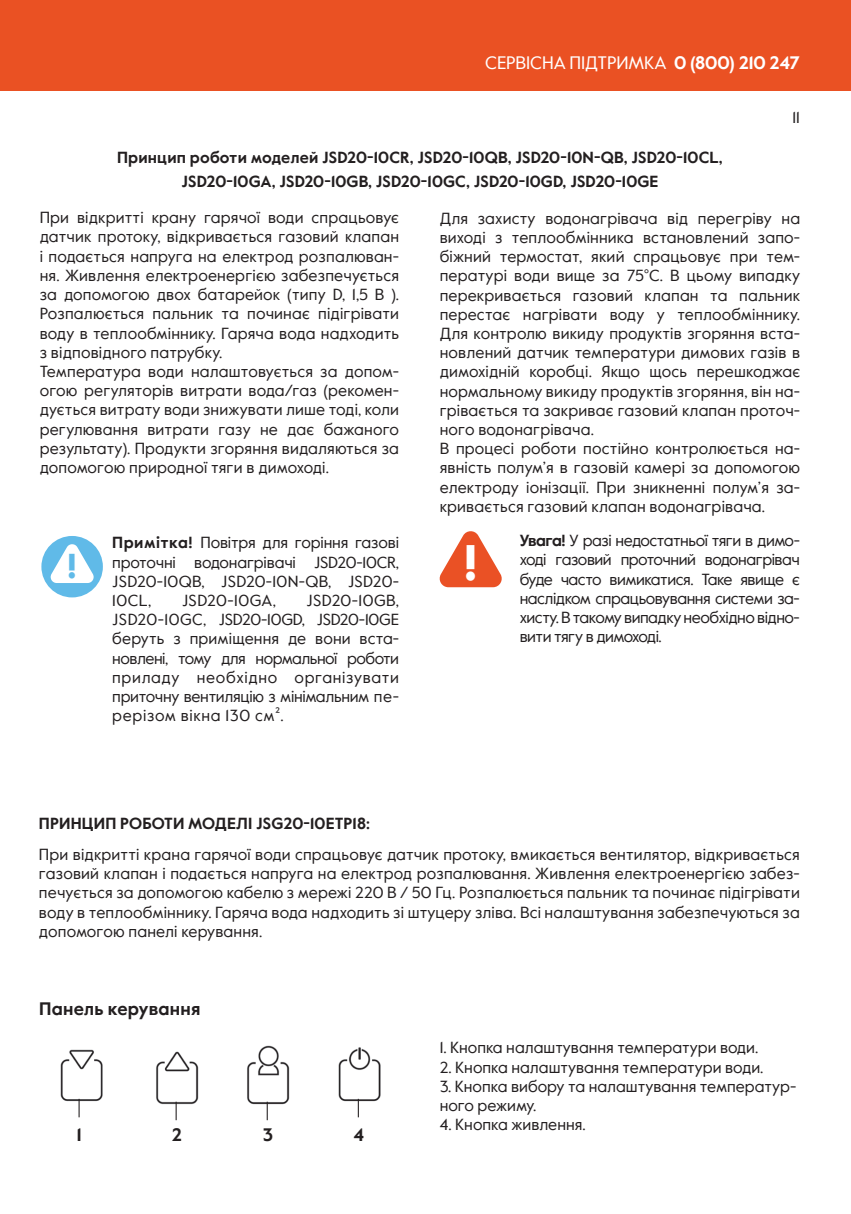
<style>
.page{position:relative;width:851px;height:1214px;background:#fff}
.page>*{position:absolute;margin:0;border:0;box-sizing:border-box;transform-origin:0 0}
.t1{font:900 49.6px "Value Sans Pro";color:#fff}
.t2{font:900 34.4px "Value Sans Pro";color:#60bae8}
.t3{font:18px "Value Sans Pro";letter-spacing:-.005em;color:#fff}
.t4{font:700 18px "Value Sans Pro";letter-spacing:.01em;color:#231f20}
.t5{font:16px/19.2px "Value Sans Pro";letter-spacing:.01em;color:#231f20;text-align:justify}
.t6{font:700 16px/24px "Value Sans Pro";letter-spacing:.01em;color:#231f20;text-align:center}
.t7{font:16px "Value Sans Pro";letter-spacing:.03em;color:#231f20}
.s1{font-weight:700}
</style>
<div class="page">
<div style="left:0;top:0;width:850px;height:91px;background:#ea5123"></div>
<img style="left:156px;top:1051px;width:43px;height:54px">
<svg style="left:175px;top:1101px;width:2px;height:19px"></svg>
<img style="left:247px;top:1045px;width:43px;height:70px">
<svg style="left:267px;top:1101px;width:1px;height:19px"></svg>
<img style="left:60px;top:1049px;width:43px;height:53px">
<svg style="left:78px;top:1098px;width:2px;height:19px"></svg>
<img style="left:338px;top:1047px;width:43px;height:65px">
<svg style="left:358px;top:1098px;width:1px;height:19px"></svg>
<div style="left:41px;top:536px;width:62px;height:61px;background:#60bae8;border-radius:50%"></div>
<svg style="left:49px;top:543px;width:46px;height:40px"></svg>
<svg style="left:439px;top:531px;width:63px;height:56px"></svg>
<p class="t3" style="left:485px;top:51px;width:316px">СЕРВІСНА ПІДТРИМКА <span class="s1">0 (800) 210 247</span></p>
<p class="t5" style="left:792px;top:108px;width:9px">11</p>
<p class="t6" style="left:117px;top:146px;width:607px">Принцип роботи моделей JSD20-10CR, JSD20-10QB, JSD20-10N-QB, JSD20-10CL,<br>JSD20-10GA, JSD20-10GB, JSD20-10GC, JSD20-10GD, JSD20-10GE</p>
<p class="t5" style="left:40px;top:208px;width:361px;text-align:left">При відкритті крану гарячої води спрацьовує датчик протоку, відкривається газовий клапан і подається напруга на електрод розпалюван&shy;ня. Живлення електроенергією забезпечується за допомогою двох батарейок (типу D, 1,5 В ).<br>Розпалюється пальник та починає підігрівати воду в теплообміннику. Гаряча вода надходить з відповідного патрубку.<br>Температура води налаштовується за допом&shy;огою регуляторів витрати вода/газ (рекомен&shy;дується витрату води знижувати лише тоді, коли регулювання витрати газу не дає бажаного результату). Продукти згоряння видаляються за допомогою природної тяги в димоході.</p>
<p class="t5" style="left:439px;top:209px;width:362px;text-align:left">Для захисту водонагрівача від перегріву на виході з теплообмінника встановлений запо&shy;біжний термостат, який спрацьовує при тем&shy;пературі води вище за 75°С. В цьому випадку перекривається газовий клапан та пальник перестає нагрівати воду у теплообміннику.<br>Для контролю викиду продуктів згоряння вста&shy;новлений датчик температури димових газів в димохідній коробці. Якщо щось перешкоджає нормальному викиду продуктів згоряння, він на&shy;грівається та закриває газовий клапан проточ&shy;ного водонагрівача.<br>В процесі роботи постійно контролюється на&shy;явність полум’я в газовій камері за допомогою електроду іонізації. При зникненні полум’я за&shy;кривається газовий клапан водонагрівача.</p>
<h2 class="t2" style="left:68px;top:545px;width:11px">!</h2>
<h1 class="t1" style="left:464px;top:533px;width:14px">!</h1>
<p class="t5" style="left:519px;top:531px;width:282px"><span class="s1">Увага!</span> У разі недостатньої тяги в димо&shy;ході газовий проточний водонагрівач буде часто вимикатися. Таке явище є наслідком спрацьовування системи за&shy;хисту. В такому випадку необхідно відно&shy;вити тягу в димоході.</p>
<p class="t5" style="left:112px;top:533px;width:288px"><span class="s1">Примітка!</span> Повітря для горіння газові проточні водонагрівачі JSD20-10CR, JSD20-10QB, JSD20-10N-QB, JSD20- 10CL,</p>
<p class="t5" style="left:112px;top:591px;width:288px;text-indent:194px">JSD20-10GB, JSD20-10GC, JSD20-10GD, JSD20-10GE беруть з приміщення де вони вста&shy;новлені, тому для нормальної роботи приладу необхідно організувати приточну вентиляцію з мінімальним пе&shy;рерізом вікна 130 см².</p>
<p class="t7" style="left:182px;top:590px;width:95px">JSD20-10GA,</p>
<p class="t6" style="left:39px;top:812px;width:332px">ПРИНЦИП РОБОТИ МОДЕЛІ JSG20-10ETP18:</p>
<p class="t5" style="left:39px;top:845px;width:762px">При відкритті крана гарячої води спрацьовує датчик протоку, вмикається вентилятор, відкривається газовий клапан і подається напруга на електрод розпалювання. Живлення електроенергією забез&shy;печується за допомогою кабелю з мережі 220 В / 50 Гц. Розпалюється пальник та починає підігрівати воду в теплообміннику. Гаряча вода надходить зі штуцеру зліва. Всі налаштування забезпечуються за допомогою панелі керування.</p>
<p class="t4" style="left:39px;top:998px;width:163px">Панель керування</p>
<p class="t4" style="left:77px;top:1123px;width:6px">1</p>
<p class="t4" style="left:172px;top:1123px;width:12px">2</p>
<p class="t4" style="left:262px;top:1123px;width:12px">3</p>
<p class="t4" style="left:354px;top:1123px;width:12px">4</p>
<p class="t5" style="left:439px;top:1038px;width:320px">1. Кнопка налаштування температури води.</p>
<p class="t5" style="left:439px;top:1057px;width:325px">2. Кнопка налаштування температури води.</p>
<p class="t5" style="left:439px;top:1076px;width:358px">3. Кнопка вибору та налаштування температур&shy;ного режиму.</p>
<p class="t5" style="left:439px;top:1115px;width:147px">4. Кнопка живлення.</p>
</div>
